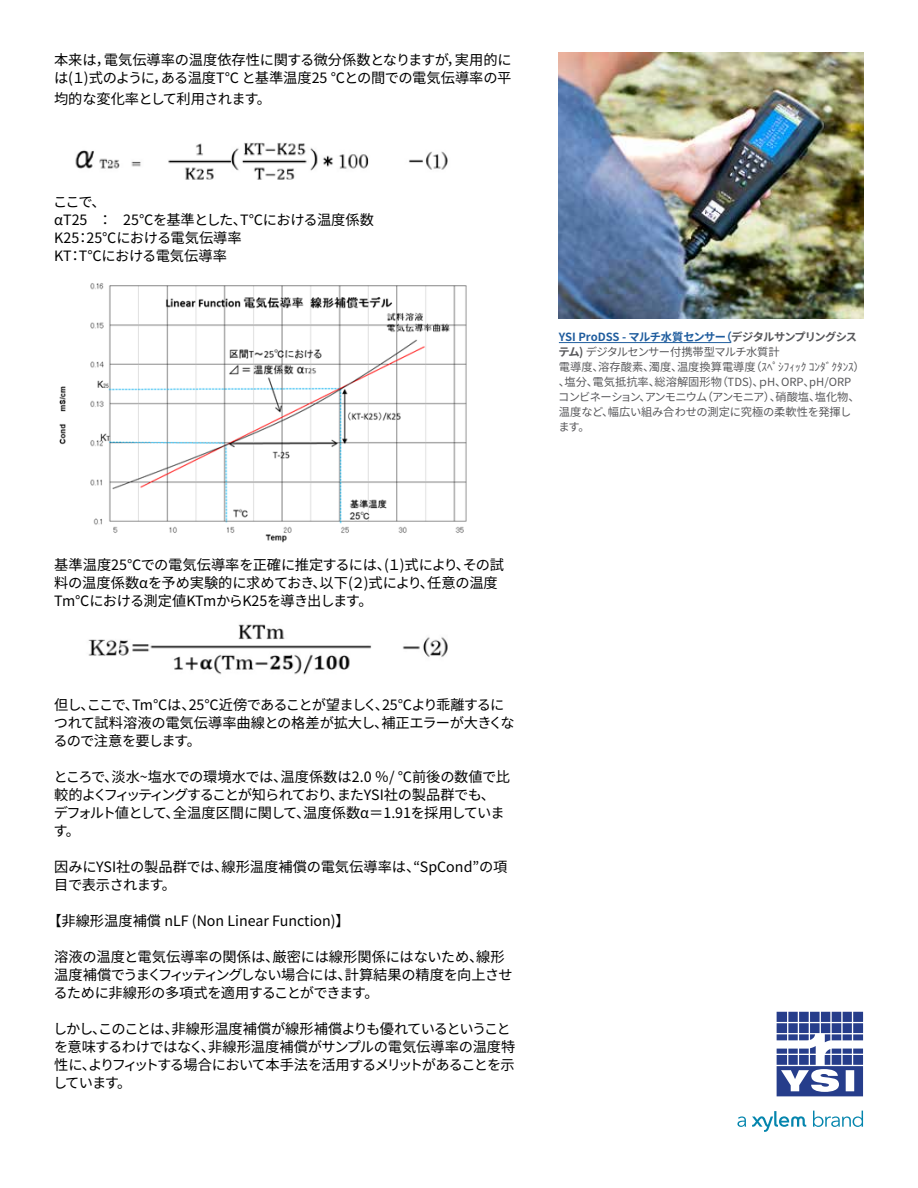
<style>
.page{position:relative;width:918px;height:1188px;background:#fff}
.page>*{position:absolute;margin:0;border:0;box-sizing:border-box;transform-origin:0 0}
.t1{font:14.25px/18px "Noto Sans CJ Kjp";letter-spacing:-.02em;color:#000}
.t2{font:14.25px/18px "Noto Sans CJ Kjp";letter-spacing:-.055em;color:#000}
.t3{font:14.25px/18px "Noto Sans CJ Kjp";letter-spacing:-.04em;color:#000}
.t4{font:14.25px/18px "Noto Sans CJ Kjp";color:#000}
.t5{font:11.25px/15px "Noto Sans CJ Kjp";color:#58585b}
.s1{font-weight:700;color:#205d9e}
.s2{font-weight:700}
</style>
<div class="page">
<hr style="left:559px;top:342px;width:172px;height:1px;background:#205d9e">
<img style="left:559px;top:52px;width:305px;height:266px">
<img style="left:59px;top:283px;width:408px;height:260px">
<img style="left:75px;top:142px;width:373px;height:38px">
<img style="left:88px;top:624px;width:360px;height:51px">
<svg style="left:777px;top:1012px;width:86px;height:84px"></svg>
<svg style="left:737px;top:1116px;width:9px;height:11px"></svg>
<svg style="left:813px;top:1111px;width:50px;height:16px"></svg>
<svg style="left:752px;top:1111px;width:54px;height:21px"></svg>
<p class="t1" style="left:54px;top:51px;width:459px">本来は，電気伝導率の温度依存性に関する微分係数となりますが，実用的には(１)式のように，ある温度T℃ と基準温度25 ℃との間での電気伝導率の平</p>
<p class="t1" style="left:54px;top:90px;width:219px">均的な変化率として利用されます。</p>
<p class="t1" style="left:53px;top:193px;width:322px">ここで、<br>αT25　：　25℃を基準とした、T℃における温度係数<br>K25：25℃における電気伝導率<br>KT：T℃における電気伝導率</p>
<p class="t5" style="left:558px;top:330px;width:308px"><span class="s1">YSI ProDSS - マルチ水質センサー（</span><span class="s2">デジタルサンプリングシステム)</span> デジタルセンサー付携帯型マルチ水質計<br>電導度、溶存酸素、濁度、温度換算電導度（ｽﾍﾟｼﾌｨｯｸ ｺﾝﾀﾞｸﾀﾝｽ）、塩分、電気抵抗率、総溶解固形物（TDS)、ｐH、ORP、pH/ORPコンビネーション、アンモニウム（アンモニア）、硝酸塩、塩化物、温度など、幅広い組み合わせの測定に究極の柔軟性を発揮し<br>ます。</p>
<p class="t1" style="left:54px;top:556px;width:451px">基準温度25℃での電気伝導率を正確に推定するには、(１)式により、その試料の温度係数αを予め実験的に求めておき、以下(２)式により、任意の温度<br>Tm℃における測定値KTmからK25を導き出します。</p>
<p class="t3" style="left:54px;top:696px;width:463px">但し、ここで、Tm℃は、25℃近傍であることが望ましく、25℃より乖離するにつれて試料溶液の電気伝導率曲線との格差が拡大し、補正エラーが大きくなるので注意を要します。</p>
<p class="t1" style="left:54px;top:768px;width:458px">ところで、淡水~塩水での環境水では、温度係数は2.0 ％/ ℃前後の数値で比較的よくフィッティングすることが知られており、またYSI社の製品群でも、デフォルト値として、全温度区間に関して、温度係数α＝1.91を採用しています。</p>
<p class="t4" style="left:54px;top:858px;width:454px">因みにYSI社の製品群では、線形温度補償の電気伝導率は、“SpCond”の項目で表示されます。</p>
<p class="t4" style="left:48px;top:912px;width:304px">【非線形温度補償 nLF (Non Linear Function)】</p>
<p class="t1" style="left:54px;top:948px;width:460px">溶液の温度と電気伝導率の関係は、厳密には線形関係にはないため、線形温度補償でうまくフィッティングしない場合には、計算結果の精度を向上させるために非線形の多項式を適用することができます。　</p>
<p class="t2" style="left:53px;top:1020px;width:464px">しかし、このことは、非線形温度補償が線形補償よりも優れているということを意味するわけではなく、非線形温度補償がサンプルの電気伝導率の温度特性に、よりフィットする場合において本手法を活用するメリットがあることを示しています。</p>
</div>
